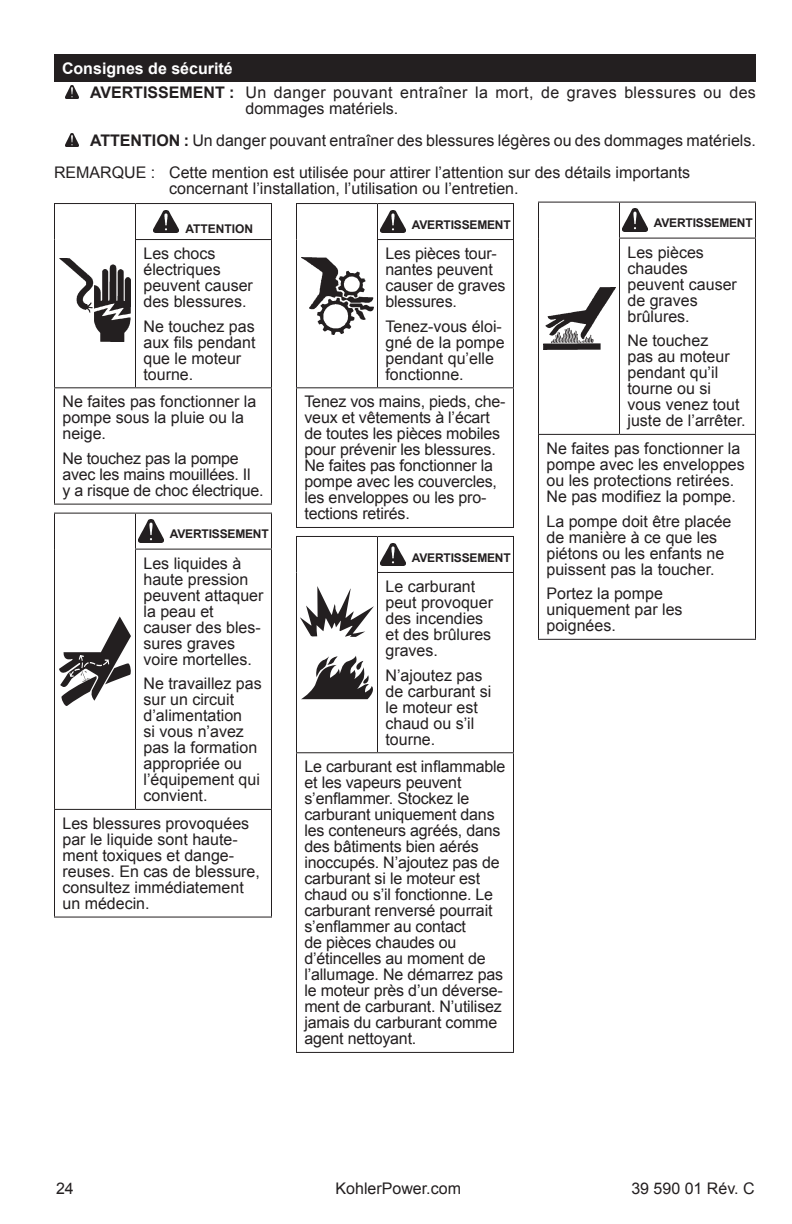
<style>
.page{position:relative;width:792px;height:1224px;background:#fff}
.page>*{position:absolute;margin:0;border:0;box-sizing:border-box;transform-origin:0 0}
.t1{font:16px/16px "Arial";color:#231f20}
.t2{font:16px/24.6px "Arial";letter-spacing:.025em;color:#231f20}
.t3{font:700 12px "Arial";letter-spacing:-.015em;color:#231f20}
.s1{font-weight:700;color:#fff}
.s2{font-weight:700}
</style>
<div class="page">
<hr style="left:54px;top:203px;width:82px;height:1px;background:#231f20">
<hr style="left:54px;top:204px;width:1px;height:36px;background:#231f20">
<hr style="left:136px;top:203px;width:136px;height:1px;background:#231f20">
<hr style="left:135px;top:204px;width:1px;height:35px;background:#231f20">
<hr style="left:271px;top:204px;width:1px;height:35px;background:#231f20">
<hr style="left:54px;top:240px;width:1px;height:147px;background:#231f20">
<hr style="left:135px;top:239px;width:137px;height:1px;background:#231f20">
<hr style="left:135px;top:240px;width:1px;height:147px;background:#231f20">
<hr style="left:271px;top:240px;width:1px;height:147px;background:#231f20">
<hr style="left:54px;top:387px;width:82px;height:1px;background:#231f20">
<hr style="left:54px;top:388px;width:1px;height:116px;background:#231f20">
<hr style="left:136px;top:387px;width:136px;height:1px;background:#231f20">
<hr style="left:271px;top:388px;width:1px;height:116px;background:#231f20">
<hr style="left:54px;top:504px;width:218px;height:1px;background:#231f20">
<img style="left:59px;top:258px;width:72px;height:83px">
<img style="left:154px;top:210px;width:25px;height:23px">
<hr style="left:54px;top:513px;width:82px;height:1px;background:#231f20">
<hr style="left:54px;top:514px;width:1px;height:35px;background:#231f20">
<hr style="left:136px;top:513px;width:136px;height:1px;background:#231f20">
<hr style="left:135px;top:514px;width:1px;height:35px;background:#231f20">
<hr style="left:271px;top:514px;width:1px;height:35px;background:#231f20">
<hr style="left:54px;top:549px;width:1px;height:260px;background:#231f20">
<hr style="left:135px;top:549px;width:137px;height:1px;background:#231f20">
<hr style="left:135px;top:550px;width:1px;height:259px;background:#231f20">
<hr style="left:271px;top:550px;width:1px;height:259px;background:#231f20">
<hr style="left:54px;top:809px;width:82px;height:1px;background:#231f20">
<hr style="left:54px;top:810px;width:1px;height:107px;background:#231f20">
<hr style="left:136px;top:809px;width:136px;height:1px;background:#231f20">
<hr style="left:271px;top:810px;width:1px;height:107px;background:#231f20">
<hr style="left:54px;top:917px;width:218px;height:1px;background:#231f20">
<svg style="left:59px;top:616px;width:72px;height:90px"></svg>
<img style="left:138px;top:520px;width:25px;height:23px">
<hr style="left:538px;top:202px;width:82px;height:1px;background:#231f20">
<hr style="left:538px;top:203px;width:1px;height:35px;background:#231f20">
<hr style="left:620px;top:202px;width:136px;height:1px;background:#231f20">
<hr style="left:619px;top:203px;width:1px;height:35px;background:#231f20">
<hr style="left:755px;top:203px;width:1px;height:35px;background:#231f20">
<hr style="left:538px;top:238px;width:1px;height:196px;background:#231f20">
<hr style="left:619px;top:238px;width:137px;height:1px;background:#231f20">
<hr style="left:619px;top:239px;width:1px;height:195px;background:#231f20">
<hr style="left:755px;top:239px;width:1px;height:195px;background:#231f20">
<hr style="left:538px;top:434px;width:82px;height:1px;background:#231f20">
<hr style="left:538px;top:435px;width:1px;height:204px;background:#231f20">
<hr style="left:620px;top:434px;width:136px;height:1px;background:#231f20">
<hr style="left:755px;top:435px;width:1px;height:204px;background:#231f20">
<hr style="left:538px;top:639px;width:218px;height:1px;background:#231f20">
<img style="left:543px;top:287px;width:72px;height:62px">
<img style="left:622px;top:209px;width:25px;height:22px">
<hr style="left:296px;top:203px;width:82px;height:1px;background:#231f20">
<hr style="left:296px;top:204px;width:1px;height:36px;background:#231f20">
<hr style="left:378px;top:203px;width:136px;height:1px;background:#231f20">
<hr style="left:377px;top:204px;width:1px;height:35px;background:#231f20">
<hr style="left:513px;top:204px;width:1px;height:35px;background:#231f20">
<hr style="left:296px;top:240px;width:1px;height:147px;background:#231f20">
<hr style="left:377px;top:239px;width:137px;height:1px;background:#231f20">
<hr style="left:377px;top:240px;width:1px;height:147px;background:#231f20">
<hr style="left:513px;top:240px;width:1px;height:147px;background:#231f20">
<hr style="left:296px;top:387px;width:82px;height:1px;background:#231f20">
<hr style="left:296px;top:388px;width:1px;height:139px;background:#231f20">
<hr style="left:378px;top:387px;width:136px;height:1px;background:#231f20">
<hr style="left:513px;top:388px;width:1px;height:139px;background:#231f20">
<hr style="left:296px;top:527px;width:218px;height:1px;background:#231f20">
<img style="left:301px;top:257px;width:72px;height:77px">
<img style="left:380px;top:210px;width:25px;height:23px">
<hr style="left:296px;top:536px;width:82px;height:1px;background:#231f20">
<hr style="left:296px;top:537px;width:1px;height:35px;background:#231f20">
<hr style="left:378px;top:536px;width:136px;height:1px;background:#231f20">
<hr style="left:377px;top:537px;width:1px;height:35px;background:#231f20">
<hr style="left:513px;top:537px;width:1px;height:35px;background:#231f20">
<hr style="left:296px;top:572px;width:1px;height:180px;background:#231f20">
<hr style="left:377px;top:572px;width:137px;height:1px;background:#231f20">
<hr style="left:377px;top:573px;width:1px;height:179px;background:#231f20">
<hr style="left:513px;top:573px;width:1px;height:179px;background:#231f20">
<hr style="left:296px;top:752px;width:82px;height:1px;background:#231f20">
<hr style="left:296px;top:753px;width:1px;height:299px;background:#231f20">
<hr style="left:378px;top:752px;width:136px;height:1px;background:#231f20">
<hr style="left:513px;top:753px;width:1px;height:299px;background:#231f20">
<hr style="left:296px;top:1052px;width:218px;height:1px;background:#231f20">
<svg style="left:300px;top:586px;width:74px;height:51px"></svg>
<svg style="left:301px;top:656px;width:72px;height:43px"></svg>
<img style="left:380px;top:543px;width:25px;height:23px">
<div style="left:54px;top:54px;width:702px;height:28px;background:#231f20"></div>
<img style="left:65px;top:86px;width:14px;height:12px">
<img style="left:65px;top:134px;width:14px;height:12px">
<p class="t2" style="left:90px;top:56px;width:667px;text-indent:-28px"><span class="s1">Consignes de sécurité<br></span><span class="s2">AVERTISSEMENT :</span> Un danger pouvant entraîner la mort, de graves blessures ou des</p>
<p class="t1" style="left:246px;top:101px;width:154px">dommages matériels.</p>
<p class="t1" style="left:90px;top:133px;width:667px"><span class="s2">ATTENTION :</span> Un danger pouvant entraîner des blessures légères ou des dommages matériels.</p>
<p class="t1" style="left:54px;top:165px;width:638px">REMARQUE : Cette mention est utilisée pour attirer l’attention sur des détails importants</p>
<p class="t1" style="left:169px;top:181px;width:351px">concernant l’installation, l’utilisation ou l’entretien.</p>
<p class="t3" style="left:185px;top:222px;width:69px">ATTENTION</p>
<p class="t1" style="left:144px;top:246px;width:111px">Les chocs électriques peuvent causer des blessures.</p>
<p class="t1" style="left:144px;top:318px;width:114px">Ne touchez pas aux fils pendant que le moteur tourne.</p>
<p class="t1" style="left:62px;top:394px;width:195px">Ne faites pas fonctionner la pompe sous la pluie ou la neige.</p>
<p class="t1" style="left:62px;top:451px;width:202px">Ne touchez pas la pompe avec les mains mouillées. Il<br>y a risque de choc électrique.</p>
<p class="t3" style="left:170px;top:527px;width:101px">AVERTISSEMENT</p>
<p class="t1" style="left:144px;top:555px;width:121px">Les liquides à haute pression peuvent attaquer la peau et causer des bles&shy;sures graves voire mortelles.</p>
<p class="t1" style="left:144px;top:676px;width:120px">Ne travaillez pas sur un circuit d’alimentation<br>si vous n’avez pas la formation appropriée ou l’équipement qui convient.</p>
<p class="t1" style="left:62px;top:816px;width:199px">Les blessures provoquées par le liquide sont haute&shy;ment toxiques et dange&shy;reuses. En cas de blessure, consultez immédiatement un médecin.</p>
<p class="t3" style="left:412px;top:218px;width:101px">AVERTISSEMENT</p>
<p class="t1" style="left:386px;top:246px;width:121px">Les pièces tour&shy;nantes peuvent causer de graves blessures.</p>
<p class="t1" style="left:386px;top:318px;width:121px">Tenez-vous éloi&shy;gné de la pompe pendant qu’elle fonctionne.</p>
<p class="t1" style="left:305px;top:394px;width:202px">Tenez vos mains, pieds, che&shy;veux et vêtements à l’écart de toutes les pièces mobiles pour prévenir les blessures.<br>Ne faites pas fonctionner la pompe avec les couvercles, les enveloppes ou les pro&shy;tections retirés.</p>
<p class="t3" style="left:412px;top:551px;width:101px">AVERTISSEMENT</p>
<p class="t1" style="left:386px;top:579px;width:109px">Le carburant peut provoquer des incendies et des brûlures graves.</p>
<p class="t1" style="left:386px;top:667px;width:107px">N’ajoutez pas de carburant si le moteur est chaud ou s’il tourne.</p>
<p class="t1" style="left:305px;top:759px;width:202px">Le carburant est inflammable et les vapeurs peuvent s’enflammer. Stockez le carburant uniquement dans les conteneurs agréés, dans des bâtiments bien aérés inoccupés. N’ajoutez pas de carburant si le moteur est chaud ou s’il fonctionne. Le carburant renversé pourrait s’enflammer au contact<br>de pièces chaudes ou d’étincelles au moment de l’allumage. Ne démarrez pas le moteur près d’un déverse&shy;ment de carburant. N’utilisez jamais du carburant comme agent nettoyant.</p>
<p class="t3" style="left:654px;top:216px;width:101px">AVERTISSEMENT</p>
<p class="t1" style="left:628px;top:244px;width:111px">Les pièces chaudes peuvent causer de graves brûlures.</p>
<p class="t1" style="left:628px;top:333px;width:120px">Ne touchez<br>pas au moteur pendant qu’il tourne ou si vous venez tout juste de l’arrêter.</p>
<p class="t1" style="left:547px;top:440px;width:200px">Ne faites pas fonctionner la pompe avec les enveloppes ou les protections retirées.<br>Ne pas modifiez la pompe.</p>
<p class="t1" style="left:547px;top:513px;width:186px">La pompe doit être placée de manière à ce que les piétons ou les enfants ne puissent pas la toucher.</p>
<p class="t1" style="left:547px;top:586px;width:138px">Portez la pompe uniquement par les poignées.</p>
<p class="t1" style="left:56px;top:1180px;width:19px">24</p>
<p class="t1" style="left:336px;top:1180px;width:127px">KohlerPower.com</p>
<p class="t1" style="left:631px;top:1180px;width:125px">39 590 01 Rév. C</p>
</div>
